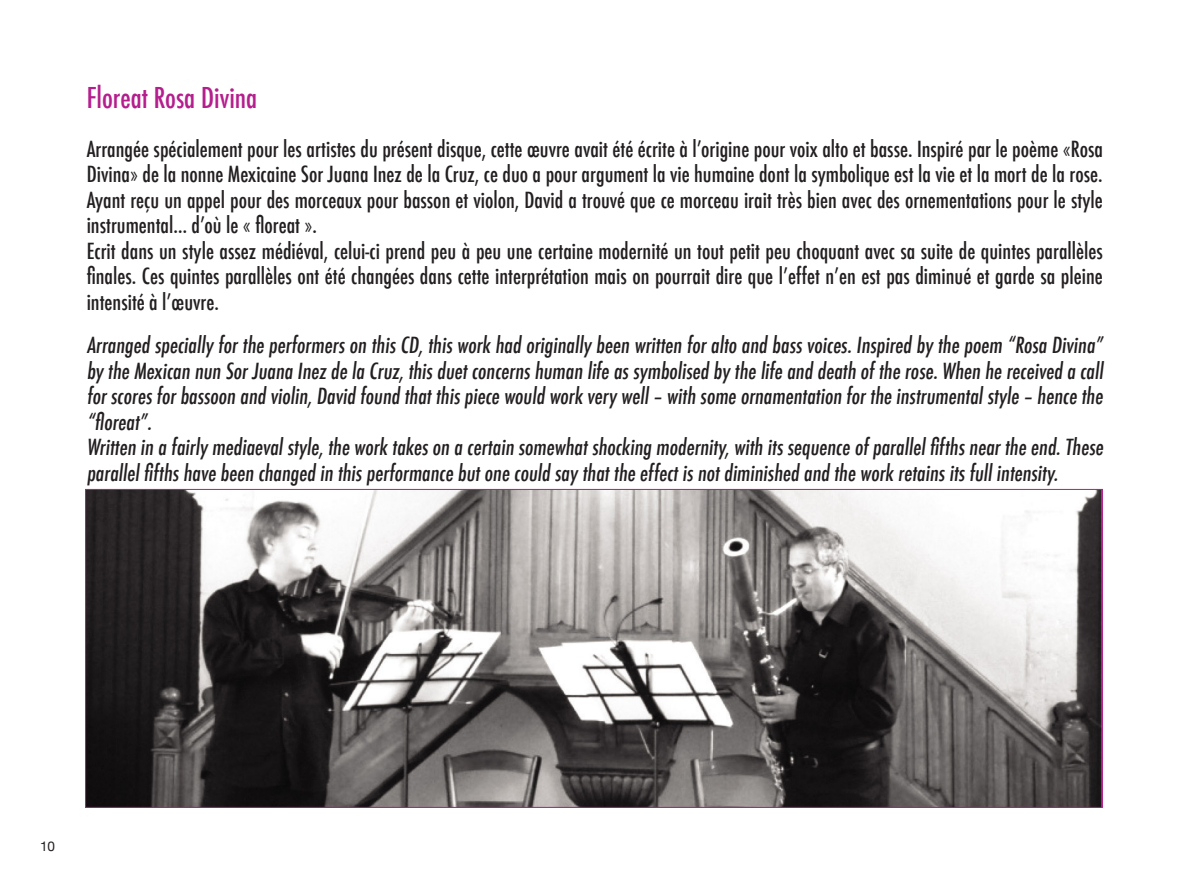
<style>
.page{position:relative;width:1188px;height:893px;background:#fff}
.page>*{position:absolute;margin:0;border:0;box-sizing:border-box;transform-origin:0 0}
.t1{font:500 condensed 28.05px "Futura";color:#b41e8d}
.t2{font:500 condensed 21.6px/25.5px "Futura";color:#231f20;text-align:justify}
.t3{font:13.5px "Helvetica Neue";color:#231f20}
</style>
<div class="page">
<img style="left:87px;top:491px;width:1014px;height:314px">
<p class="t1" style="left:87px;top:80px;width:172px">Floreat Rosa Divina</p>
<p class="t2" style="left:87px;top:136px;width:1018px">Arrangée spécialement pour les artistes du présent disque, cette œuvre avait été écrite à l’origine pour voix alto et basse. Inspiré par le poème «Rosa Divina» de la nonne Mexicaine Sor Juana Inez de la Cruz, ce duo a pour argument la vie humaine dont la symbolique est la vie et la mort de la rose.<br>Ayant reçu un appel pour des morceaux pour basson et violon, David a trouvé que ce morceau irait très bien avec des ornementations pour le style instrumental… d’où le « floreat ».</p>
<p class="t2" style="left:87px;top:238px;width:1018px">Ecrit dans un style assez médiéval, celui-ci prend peu à peu une certaine modernité un tout petit peu choquant avec sa suite de quintes parallèles finales. Ces quintes parallèles ont été changées dans cette interprétation mais on pourrait dire que l’effet n’en est pas diminué et garde sa pleine intensité à l’œuvre.</p>
<p class="t2" style="left:87px;top:332px;width:1021px">Arranged specially for the performers on this CD, this work had originally been written for alto and bass voices. Inspired by the poem “Rosa Divina” by the Mexican nun SorJuana Inez de la Cruz,thisduetconcernshuman life assymbolised by the life and death ofthe rose.When he received a call forscoresforbassoon and violin,David found thatthispiece would work very well– with some ornamentation forthe instrumentalstyle – hence the “floreat”.</p>
<p class="t2" style="left:87px;top:434px;width:1021px">Written in a fairly mediaevalstyle,the work takeson a certain somewhatshocking modernity,with itssequence ofparallelfifthsnearthe end.These parallelfifthshave been changed in thisperformance butone could say thatthe effectisnotdiminished and the work retainsitsfullintensity.</p>
<p class="t3" style="left:40px;top:837px;width:17px">10</p>
</div>
